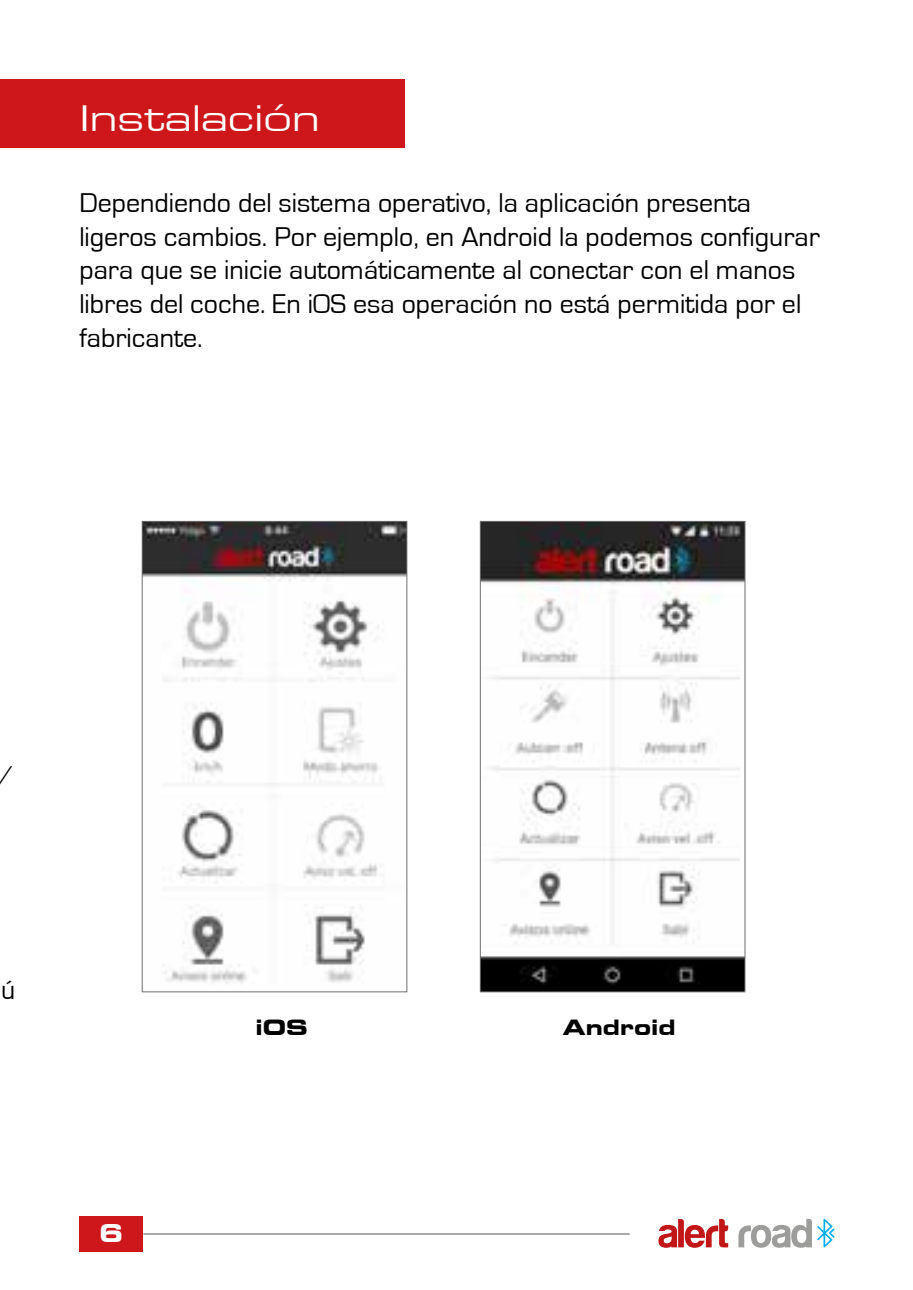
<style>
.page{position:relative;width:913px;height:1290px;background:#fff}
.page>*{position:absolute;margin:0;border:0;box-sizing:border-box;transform-origin:0 0}
.t1{font:35px "Eurostile Extended Two";color:#fff}
.t2{font:28px/33.6px "Eurostile";color:#000}
.t3{font:24.5px "Eurostile Bold Extended Two";color:#fff}
.t4{font:21px "Eurostile Bold Extended Two";color:#000}
</style>
<div class="page">
<div style="left:79px;top:1216px;width:64px;height:35px;background:#cd171a"></div>
<hr style="left:143px;top:1233px;width:487px;height:2px;background:#9d9d9c">
<svg style="left:658px;top:1219px;width:70px;height:29px"></svg>
<svg style="left:738px;top:1219px;width:96px;height:29px"></svg>
<div style="left:0;top:79px;width:404px;height:69px;background:#cd171a"></div>
<img style="left:482px;top:523px;width:261px;height:467px">
<div style="left:480px;top:521px;width:265px;height:471px;border:1px solid #706f6f"></div>
<img style="left:144px;top:523px;width:261px;height:461px">
<div style="left:142px;top:521px;width:265px;height:471px;border:1px solid #706f6f"></div>
<p class="t1" style="left:79px;top:94px;width:242px">Instalación</p>
<p class="t2" style="left:79px;top:187px;width:742px">Dependiendo del sistema operativo, la aplicación presenta ligeros cambios. Por ejemplo, en Android la podemos configurar para que se inicie automáticamente al conectar con el manos libres del coche. En iOS esa operación no está permitida por el fabricante.</p>
<p class="t2" style="left:-3px;top:760px;width:20px">/</p>
<p class="t2" style="left:1px;top:974px;width:16px">ú</p>
<p class="t3" style="left:99px;top:1216px;width:26px">6</p>
<p class="t4" style="left:256px;top:1012px;width:54px">iOS</p>
<p class="t4" style="left:563px;top:1012px;width:114px">Android</p>
</div>
